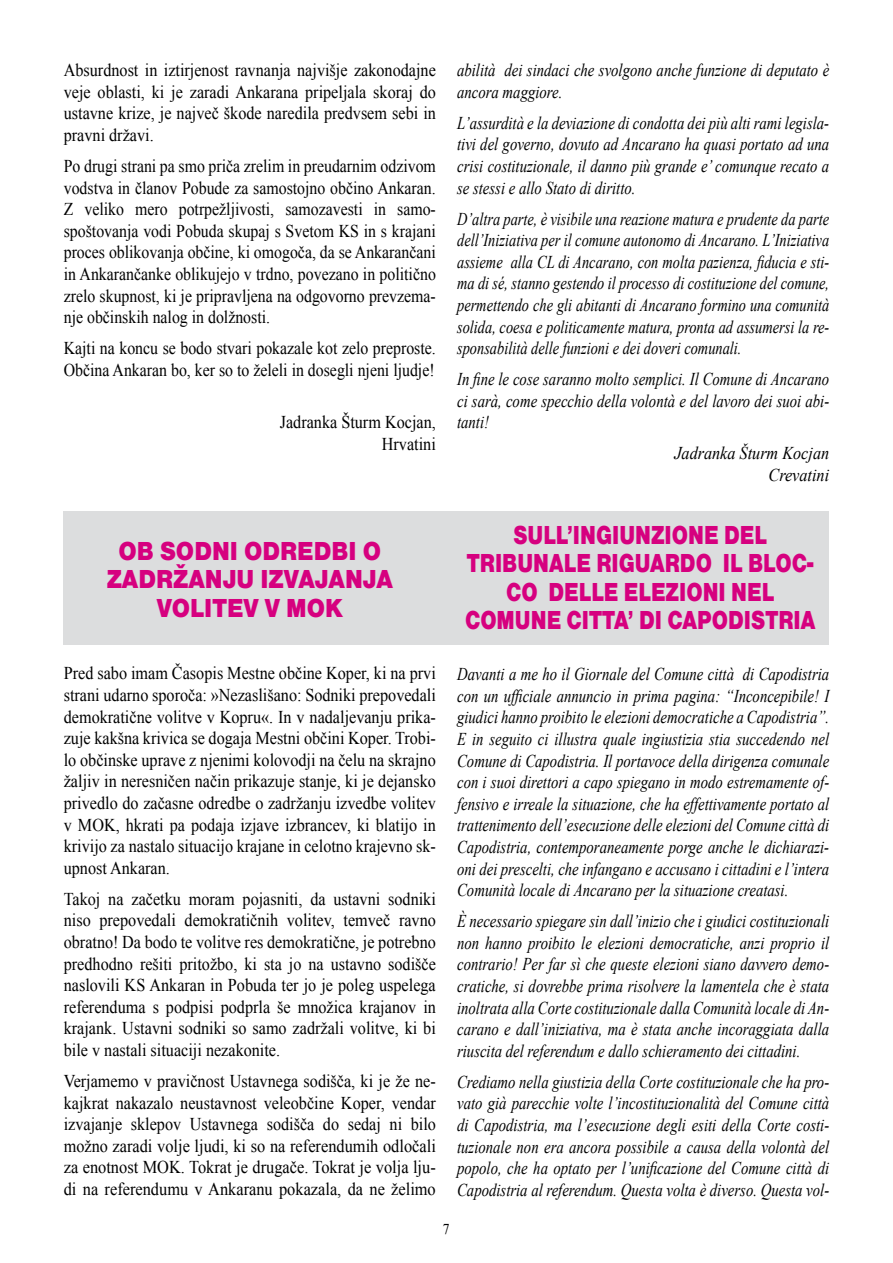
<style>
.page{position:relative;width:893px;height:1263px;background:#fff}
.page>*{position:absolute;margin:0;border:0;box-sizing:border-box;transform-origin:0 0}
.t1{font:27px/28.5px "Nimbus San DEE Blac";color:#d6007f;text-align:center;scale:.8 1}
.t2{font:27px/28.5px "Nimbus San DEE Blac";color:#d6007f;text-align:center;scale:.9 1}
.t3{font:italic 18px/21.6px "Times New Roman";color:#000;text-align:justify;scale:.82 1}
.t4{font:18px/21.6px "Times New Roman";color:#000;text-align:justify;scale:.9 1}
.t5{font:18px/21.6px "Times New Roman";color:#000;text-align:justify;scale:.88 1}
.t6{font:italic 18px/21.6px "Times New Roman";color:#000;text-align:justify;scale:.8 1}
.t7{font:italic 18px/21.6px "Times New Roman";color:#000;text-align:right;scale:.9 1}
.t8{font:15px "Times New Roman";color:#000;scale:.9 1}
</style>
<div class="page">
<div style="left:64px;top:511px;width:765px;height:134px;background:#dcddde"></div>
<p class="t4" style="left:64px;top:59px;width:415px">Absurdnost in iztirjenost ravnanja najvišje zakonodajne veje oblasti, ki je zaradi Ankarana pripeljala skoraj do ustavne krize, je največ škode naredila predvsem sebi in pravni državi.</p>
<p class="t5" style="left:64px;top:155px;width:424px">Po drugi strani pa smo priča zrelim in preudarnim odzivom vodstva in članov Pobude za samostojno občino Ankaran.<br>Z veliko mero potrpežljivosti, samozavesti in samo&shy;spoštovanja vodi Pobuda skupaj s Svetom KS in s krajani proces oblikovanja občine, ki omogoča, da se Ankarančani in Ankarančanke oblikujejo v trdno, povezano in politično zrelo skupnost, ki je pripravljena na odgovorno prevzema&shy;nje občinskih nalog in dolžnosti.</p>
<p class="t5" style="left:64px;top:337px;width:424px">Kajti na koncu se bodo stvari pokazale kot zelo preproste.<br>Občina Ankaran bo, ker so to želeli in dosegli njeni ljudje!</p>
<p class="t4" style="left:280px;top:411px;width:175px;text-align:right">Jadranka Šturm Kocjan,<br>Hrvatini</p>
<h1 class="t2" style="left:107px;top:536px;width:320px">OB SODNI ODREDBI O<br>ZADRŽANJU IZVAJANJA<br>VOLITEV V MOK</h1>
<p class="t4" style="left:64px;top:662px;width:415px">Pred sabo imam Časopis Mestne občine Koper, ki na prvi strani udarno sporoča: »Nezaslišano: Sodniki prepovedali demokratične volitve v Kopru«. In v nadaljevanju prika&shy;zuje kakšna krivica se dogaja Mestni občini Koper. Trobi&shy;lo občinske uprave z njenimi kolovodji na čelu na skrajno žaljiv in neresničen način prikazuje stanje, ki je dejansko privedlo do začasne odredbe o zadržanju izvedbe volitev v MOK, hkrati pa podaja izjave izbrancev, ki blatijo in krivijo za nastalo situacijo krajane in celotno krajevno sk&shy;upnost Ankaran.</p>
<p class="t4" style="left:64px;top:888px;width:415px">Takoj na začetku moram pojasniti, da ustavni sodniki niso prepovedali demokratičnih volitev, temveč ravno obratno! Da bodo te volitve res demokratične, je potrebno predhodno rešiti pritožbo, ki sta jo na ustavno sodišče naslovili KS Ankaran in Pobuda ter jo je poleg uspelega referenduma s podpisi podprla še množica krajanov in krajank. Ustavni sodniki so samo zadržali volitve, ki bi bile v nastali situaciji nezakonite.</p>
<p class="t4" style="left:64px;top:1070px;width:415px">Verjamemo v pravičnost Ustavnega sodišča, ki je že ne&shy;kajkrat nakazalo neustavnost veleobčine Koper, vendar izvajanje sklepov Ustavnega sodišča do sedaj ni bilo možno zaradi volje ljudi, ki so na referendumih odločali za enotnost MOK. Tokrat je drugače. Tokrat je volja lju&shy;di na referendumu v Ankaranu pokazala, da ne želimo</p>
<p class="t3" style="left:457px;top:59px;width:455px">abilità dei sindaci che svolgono anche funzione di deputato è ancora maggiore.</p>
<p class="t3" style="left:457px;top:112px;width:455px">L’assurdità e la deviazione di condotta dei più alti rami legisla&shy;tivi del governo, dovuto ad Ancarano ha quasi portato ad una crisi costituzionale, il danno più grande e’ comunque recato a se stessi e allo Stato di diritto.</p>
<p class="t6" style="left:457px;top:207px;width:467px">D’altra parte, è visibile una reazione matura e prudente da parte dell’Iniziativa per il comune autonomo di Ancarano. L’Iniziativa assieme alla CL di Ancarano, con molta pazienza, fiducia e sti&shy;ma di sé, stanno gestendo il processo di costituzione del comune, permettendo che gli abitanti di Ancarano formino una comunità solida, coesa e politicamente matura, pronta ad assumersi la re&shy;sponsabilità delle funzioni e dei doveri comunali.</p>
<p class="t3" style="left:457px;top:368px;width:455px">In fine le cose saranno molto semplici. Il Comune di Ancarano ci sarà, come specchio della volontà e del lavoro dei suoi abi&shy;tanti!</p>
<p class="t7" style="left:674px;top:442px;width:173px">Jadranka Šturm Kocjan<br>Crevatini</p>
<h1 class="t1" style="left:465px;top:521px;width:439px">SULL’INGIUNZIONE DEL<br>TRIBUNALE RIGUARDO IL BLOC-<br>CO DELLE ELEZIONI NEL<br>COMUNE CITTA’ DI CAPODISTRIA</h1>
<p class="t3" style="left:457px;top:663px;width:455px">Davanti a me ho il Giornale del Comune città di Capodistria con un ufficiale annuncio in prima pagina: “Inconcepibile! I giudici hanno proibito le elezioni democratiche a Capodistria”.<br>E in seguito ci illustra quale ingiustizia stia succedendo nel Comune di Capodistria. Il portavoce della dirigenza comunale con i suoi direttori a capo spiegano in modo estremamente of&shy;fensivo e irreale la situazione, che ha effettivamente portato al trattenimento dell’esecuzione delle elezioni del Comune città di Capodistria, contemporaneamente porge anche le dichiarazi&shy;oni dei prescelti, che infangano e accusano i cittadini e l’intera Comunità locale di Ancarano per la situazione creatasi.</p>
<p class="t3" style="left:457px;top:910px;width:455px">È necessario spiegare sin dall’inizio che i giudici costituzionali non hanno proibito le elezioni democratiche, anzi proprio il contrario! Per far sì che queste elezioni siano davvero demo&shy;cratiche, si dovrebbe prima risolvere la lamentela che è stata inoltrata alla Corte costituzionale dalla Comunità locale di An&shy;carano e dall’iniziativa, ma è stata anche incoraggiata dalla riuscita del referendum e dallo schieramento dei cittadini.</p>
<p class="t3" style="left:457px;top:1070px;width:455px">Crediamo nella giustizia della Corte costituzionale che ha pro&shy;vato già parecchie volte l’incostituzionalità del Comune città di Capodistria, ma l’esecuzione degli esiti della Corte costi&shy;tuzionale non era ancora possibile a causa della volontà del popolo, che ha optato per l’unificazione del Comune città di Capodistria al referendum. Questa volta è diverso. Questa vol-</p>
<p class="t8" style="left:443px;top:1219px;width:9px">7</p>
</div>
